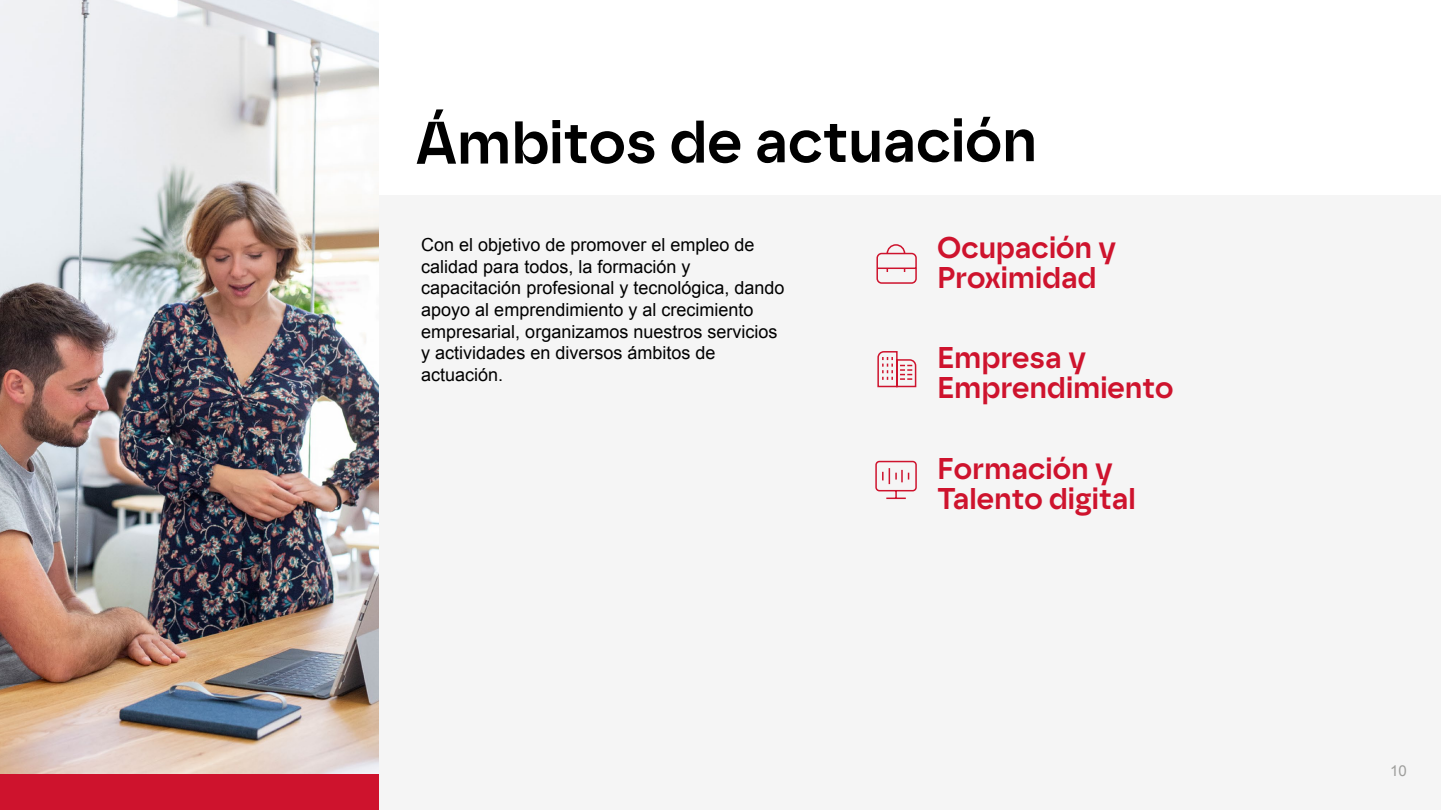
<style>
.page{position:relative;width:1441px;height:810px;background:#fff}
.page>*{position:absolute;margin:0;border:0;box-sizing:border-box;transform-origin:0 0}
.t1{font:600 60px "Safiro";letter-spacing:-.005em;color:#000}
.t2{font:600 30px "Safiro";color:#ce132d}
.Text___Destacat{font:18px "Arial";color:#000}
.t3{font:15px "Arial";color:#9e9e9c}
</style>
<div class="page">
<div style="left:0;top:196px;width:1440px;height:614px;background:#f5f5f5"></div>
<img style="left:0;top:0;width:378px;height:775px">
<svg style="left:875px;top:460px;width:42px;height:40px"></svg>
<svg style="left:876px;top:244px;width:41px;height:40px"></svg>
<svg style="left:877px;top:351px;width:39px;height:37px"></svg>
<div style="left:0;top:775px;width:378px;height:35px;background:#ce132d"></div>
<p class="t1" style="left:416px;top:106px;width:623px">Ámbitos de actuación</p>
<p class="Text___Destacat" style="left:421px;top:233px;width:335px">Con el objetivo de promover el empleo de</p>
<p class="Text___Destacat" style="left:421px;top:255px;width:271px">calidad para todos, la formación y</p>
<p class="Text___Destacat" style="left:421px;top:276px;width:365px">capacitación profesional y tecnológica, dando</p>
<p class="Text___Destacat" style="left:421px;top:298px;width:334px">apoyo al emprendimiento y al crecimiento</p>
<p class="Text___Destacat" style="left:421px;top:320px;width:358px">empresarial, organizamos nuestros servicios</p>
<p class="Text___Destacat" style="left:421px;top:341px;width:296px">y actividades en diversos ámbitos de</p>
<p class="Text___Destacat" style="left:421px;top:363px;width:84px">actuación.</p>
<p class="t2" style="left:936px;top:230px;width:181px">Ocupación y</p>
<p class="t2" style="left:936px;top:260px;width:161px">Proximidad</p>
<p class="t2" style="left:936px;top:340px;width:150px">Empresa y</p>
<p class="t2" style="left:936px;top:370px;width:238px">Emprendimiento</p>
<p class="t2" style="left:936px;top:451px;width:177px">Formación y</p>
<p class="t2" style="left:936px;top:481px;width:200px">Talento digital</p>
<p class="t3" style="left:1389px;top:761px;width:18px">10</p>
</div>
